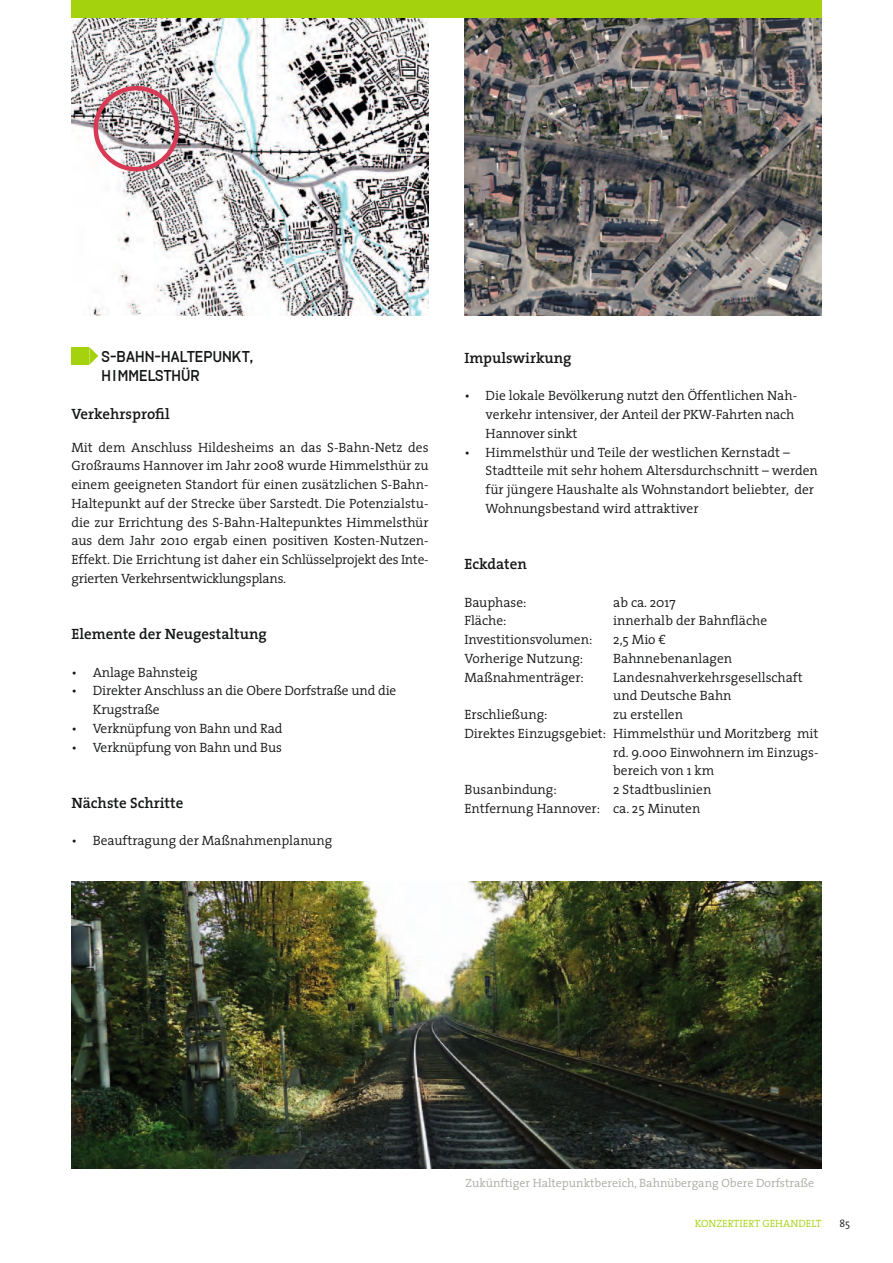
<style>
.page{position:relative;width:893px;height:1263px;background:#fff}
.page>*{position:absolute;margin:0;border:0;box-sizing:border-box;transform-origin:0 0}
.t1{font:600 15px "The Serif";color:#151616}
.t2{font:500 15px/18.8px "Uberform";letter-spacing:-.02em;color:#151616}
.t3{font:300 13.5px/18.8px "The Serif";color:#151616}
.t4{font:300 12px "The Serif";color:#aaaaa6}
.t5{font:300 10.5px "The Serif";letter-spacing:.01em;color:#a4d20c}
.t6{font:300 10.5px "The Serif";color:#151616}
</style>
<div class="page">
<img style="left:71px;top:18px;width:358px;height:298px">
<div style="left:94px;top:86px;width:85px;height:85px;border:4px solid #d83a55;border-radius:50%"></div>
<img style="left:464px;top:18px;width:357px;height:298px">
<div style="left:71px;top:0;width:750px;height:18px;background:#a4d20c"></div>
<img style="left:72px;top:882px;width:749px;height:286px">
<div style="left:71px;top:347px;width:18px;height:18px;background:#a4d20c"></div>
<svg style="left:89px;top:347px;width:9px;height:18px"></svg>
<p class="t2" style="left:101px;top:348px;width:153px">S-BAHN-HALTEPUNKT,<br>HIMMELSTHÜR</p>
<p class="t1" style="left:71px;top:404px;width:100px">Verkehrsprofil</p>
<p class="t3" style="left:71px;top:438px;width:359px;text-align:justify">Mit dem Anschluss Hildesheims an das S-Bahn-Netz des Großraums Hannover im Jahr 2008 wurde Himmelsthür zu einem geeigneten Standort für einen zusätzlichen S-Bahn-Haltepunkt auf der Strecke über Sarstedt. Die Potenzialstu&shy;die zur Errichtung des S-Bahn-Haltepunktes Himmelsthür aus dem Jahr 2010 ergab einen positiven Kosten-Nutzen-Effekt. Die Errichtung ist daher ein Schlüsselprojekt des Inte&shy;grierten Verkehrsentwicklungsplans.</p>
<p class="t1" style="left:71px;top:624px;width:197px">Elemente der Neugestaltung</p>
<p class="t3" style="left:71px;top:663px;width:128px">• Anlage Bahnsteig</p>
<p class="t3" style="left:93px;top:682px;width:305px;text-indent:-21px">• Direkter Anschluss an die Obere Dorfstraße und die<br>Krugstraße</p>
<p class="t3" style="left:71px;top:719px;width:213px">• Verknüpfung von Bahn und Rad</p>
<p class="t3" style="left:71px;top:738px;width:212px">• Verknüpfung von Bahn und Bus</p>
<p class="t1" style="left:71px;top:793px;width:114px">Nächste Schritte</p>
<p class="t3" style="left:71px;top:831px;width:262px">• Beauftragung der Maßnahmenplanung</p>
<p class="t1" style="left:464px;top:348px;width:109px">Impulswirkung</p>
<p class="t3" style="left:486px;top:386px;width:313px;text-indent:-21px">• Die lokale Bevölkerung nutzt den Öffentlichen Nah&shy;verkehr intensiver, der Anteil der PKW-Fahrten nach<br>Hannover sinkt</p>
<p class="t3" style="left:486px;top:443px;width:334px;text-indent:-21px">• Himmelsthür und Teile der westlichen Kernstadt – Stadtteile mit sehr hohem Altersdurchschnitt – werden für jüngere Haushalte als Wohnstandort beliebter, der Wohnungsbestand wird attraktiver</p>
<p class="t1" style="left:464px;top:554px;width:64px">Eckdaten</p>
<p class="t3" style="left:464px;top:593px;width:64px">Bauphase:</p>
<p class="t3" style="left:613px;top:593px;width:64px">ab ca. 2017</p>
<p class="t3" style="left:464px;top:611px;width:44px">Fläche:</p>
<p class="t3" style="left:613px;top:611px;width:155px">innerhalb der Bahnfläche</p>
<p class="t3" style="left:464px;top:630px;width:130px">Investitionsvolumen:</p>
<p class="t3" style="left:613px;top:630px;width:54px">2,5 Mio €</p>
<p class="t3" style="left:464px;top:649px;width:120px">Vorherige Nutzung:</p>
<p class="t3" style="left:613px;top:649px;width:121px">Bahnnebenanlagen</p>
<p class="t3" style="left:464px;top:668px;width:340px">Maßnahmenträger: Landesnahverkehrsgesellschaft</p>
<p class="t3" style="left:613px;top:686px;width:120px">und Deutsche Bahn</p>
<p class="t3" style="left:464px;top:705px;width:85px">Erschließung:</p>
<p class="t3" style="left:613px;top:705px;width:71px">zu erstellen</p>
<p class="t3" style="left:464px;top:724px;width:356px">Direktes Einzugsgebiet: Himmelsthür und Moritzberg mit</p>
<p class="t3" style="left:613px;top:743px;width:207px">rd. 9.000 Einwohnern im Einzugs-</p>
<p class="t3" style="left:613px;top:761px;width:103px">bereich von 1 km</p>
<p class="t3" style="left:464px;top:780px;width:94px">Busanbindung:</p>
<p class="t3" style="left:464px;top:780px;width:249px;text-indent:149px">2 Stadtbuslinien<br>Entfernung Hannover: ca. 25 Minuten</p>
<p class="t4" style="left:466px;top:1176px;width:350px">Zukünftiger Haltepunktbereich, Bahnübergang Obere Dorfstraße</p>
<p class="t5" style="left:695px;top:1217px;width:128px">Konzertiert gehandelt</p>
<p class="t6" style="left:839px;top:1217px;width:12px">85</p>
</div>
